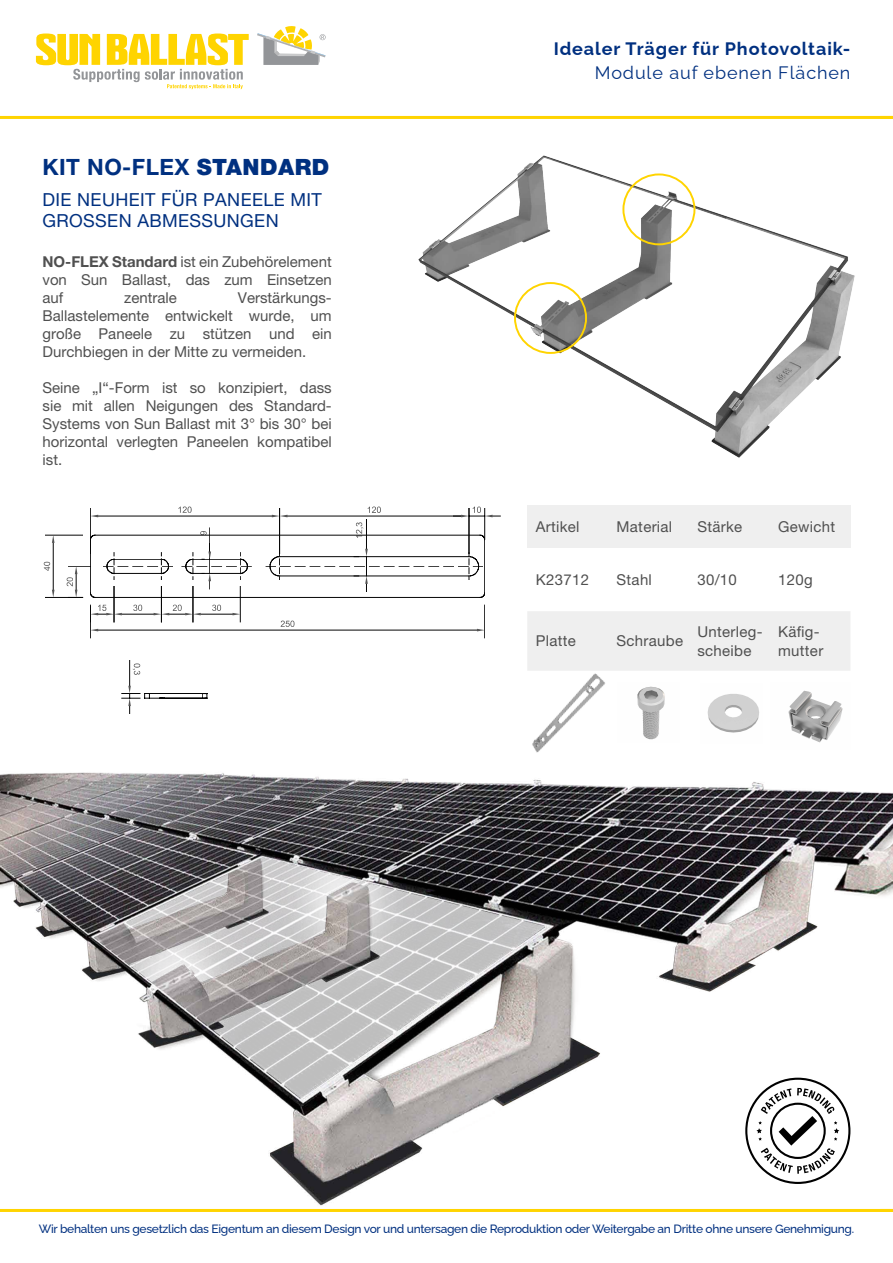
<style>
.page{position:relative;width:893px;height:1263px;background:#fff}
.page>*{position:absolute;margin:0;border:0;box-sizing:border-box;transform-origin:0 0}
.t1{font:700 22.5px "Helvetica Neue LT Pro";letter-spacing:.02em;color:#003080}
.t2{font:18px/21.6px "Helvetica Neue LT Pro";letter-spacing:.02em;color:#003080}
.t3{font:700 18px "Raleway";letter-spacing:.05em;color:#003080}
.t4{font:18px "Raleway";letter-spacing:.05em;color:#003080}
.t5{font:15px/18px "Helvetica Neue LT Pro";color:#505050;text-align:justify}
.t6{font:15px/19.5px "Helvetica Neue LT Pro";letter-spacing:.02em;color:#505050}
.t7{font:500 12px "Raleway";letter-spacing:-.025em;color:#003080}
.s1{font-weight:900}
.s2{font-weight:700}
</style>
<div class="page">
<hr style="left:0;top:1209px;width:893px;height:3px;background:#ffd400">
<hr style="left:0;top:116px;width:893px;height:3px;background:#ffd400">
<svg style="left:36px;top:34px;width:213px;height:55px"></svg>
<svg style="left:257px;top:26px;width:69px;height:39px"></svg>
<img style="left:418px;top:155px;width:437px;height:303px">
<div style="left:622px;top:173px;width:73px;height:72px;border:2px solid #ffd400;border-radius:50%"></div>
<div style="left:514px;top:282px;width:73px;height:72px;border:2px solid #ffd400;border-radius:50%"></div>
<img style="left:0;top:772px;width:893px;height:437px">
<svg style="left:90px;top:629px;width:8px;height:2px"></svg>
<svg style="left:477px;top:629px;width:8px;height:2px"></svg>
<svg style="left:281px;top:621px;width:13px;height:6px"></svg>
<svg style="left:233px;top:613px;width:7px;height:2px"></svg>
<svg style="left:212px;top:605px;width:9px;height:6px"></svg>
<svg style="left:52px;top:535px;width:3px;height:8px"></svg>
<svg style="left:52px;top:590px;width:3px;height:7px"></svg>
<svg style="left:44px;top:562px;width:6px;height:9px"></svg>
<svg style="left:90px;top:605px;width:32px;height:17px"></svg>
<svg style="left:133px;top:605px;width:9px;height:6px"></svg>
<svg style="left:154px;top:605px;width:47px;height:10px"></svg>
<svg style="left:67px;top:506px;width:433px;height:92px"></svg>
<svg style="left:160px;top:693px;width:4px;height:6px"></svg>
<svg style="left:122px;top:660px;width:28px;height:54px"></svg>
<svg style="left:202px;top:693px;width:6px;height:6px"></svg>
<div style="left:527px;top:611px;width:323px;height:60px;background:#efefef"></div>
<div style="left:527px;top:505px;width:81px;height:42px;background:#efefef"></div>
<div style="left:608px;top:505px;width:81px;height:42px;background:#efefef"></div>
<div style="left:689px;top:505px;width:81px;height:42px;background:#efefef"></div>
<div style="left:770px;top:505px;width:80px;height:42px;background:#efefef"></div>
<img style="left:707px;top:694px;width:52px;height:39px">
<img style="left:788px;top:690px;width:55px;height:53px">
<img style="left:637px;top:686px;width:28px;height:54px">
<img style="left:527px;top:660px;width:85px;height:93px">
<svg style="left:745px;top:1078px;width:105px;height:106px"></svg>
<h1 class="t1" style="left:43px;top:153px;width:288px">KIT NO-FLEX <span class="s1">STANDARD</span></h1>
<p class="t2" style="left:43px;top:188px;width:281px">DIE NEUHEIT FÜR PANEELE MIT<br>GROSSEN ABMESSUNGEN</p>
<p class="t5" style="left:43px;top:252px;width:291px"><span class="s2">NO-FLEX Standard</span> ist ein Zubehörelement von Sun Ballast, das zum Einsetzen auf</p>
<p class="t5" style="left:43px;top:288px;width:291px;text-indent:195px">Verstärkungs-Ballastelemente entwickelt wurde, um große Paneele zu stützen und ein Durchbiegen in der Mitte zu vermeiden.</p>
<p class="t5" style="left:43px;top:378px;width:291px">Seine „I“-Form ist so konzipiert, dass sie mit allen Neigungen des Standard-Systems von Sun Ballast mit 3° bis 30° bei horizontal verlegten Paneelen kompatibel ist.</p>
<p class="t5" style="left:124px;top:288px;width:54px">zentrale</p>
<p class="t3" style="left:554px;top:34px;width:298px">Idealer Träger für Photovoltaik-</p>
<p class="t4" style="left:595px;top:58px;width:257px">Module auf ebenen Flächen</p>
<p class="t6" style="left:536px;top:516px;width:45px">Artikel</p>
<p class="t6" style="left:617px;top:516px;width:57px">Material</p>
<p class="t5" style="left:697px;top:517px;width:46px">Stärke</p>
<p class="t6" style="left:778px;top:516px;width:59px">Gewicht</p>
<p class="t5" style="left:536px;top:570px;width:55px">K23712</p>
<p class="t5" style="left:617px;top:570px;width:37px">Stahl</p>
<p class="t5" style="left:697px;top:570px;width:41px">30/10</p>
<p class="t5" style="left:778px;top:570px;width:36px">120g</p>
<p class="t5" style="left:536px;top:632px;width:42px">Platte</p>
<p class="t6" style="left:617px;top:631px;width:68px">Schraube</p>
<p class="t6" style="left:697px;top:621px;width:67px">Unterleg&shy;scheibe</p>
<p class="t6" style="left:778px;top:621px;width:47px">Käfig&shy;mutter</p>
<p class="t7" style="left:39px;top:1219px;width:817px">Wir behalten uns gesetzlich das Eigentum an diesem Design vor und untersagen die Reproduktion oder Weitergabe an Dritte ohne unsere Genehmigung.</p>
</div>
